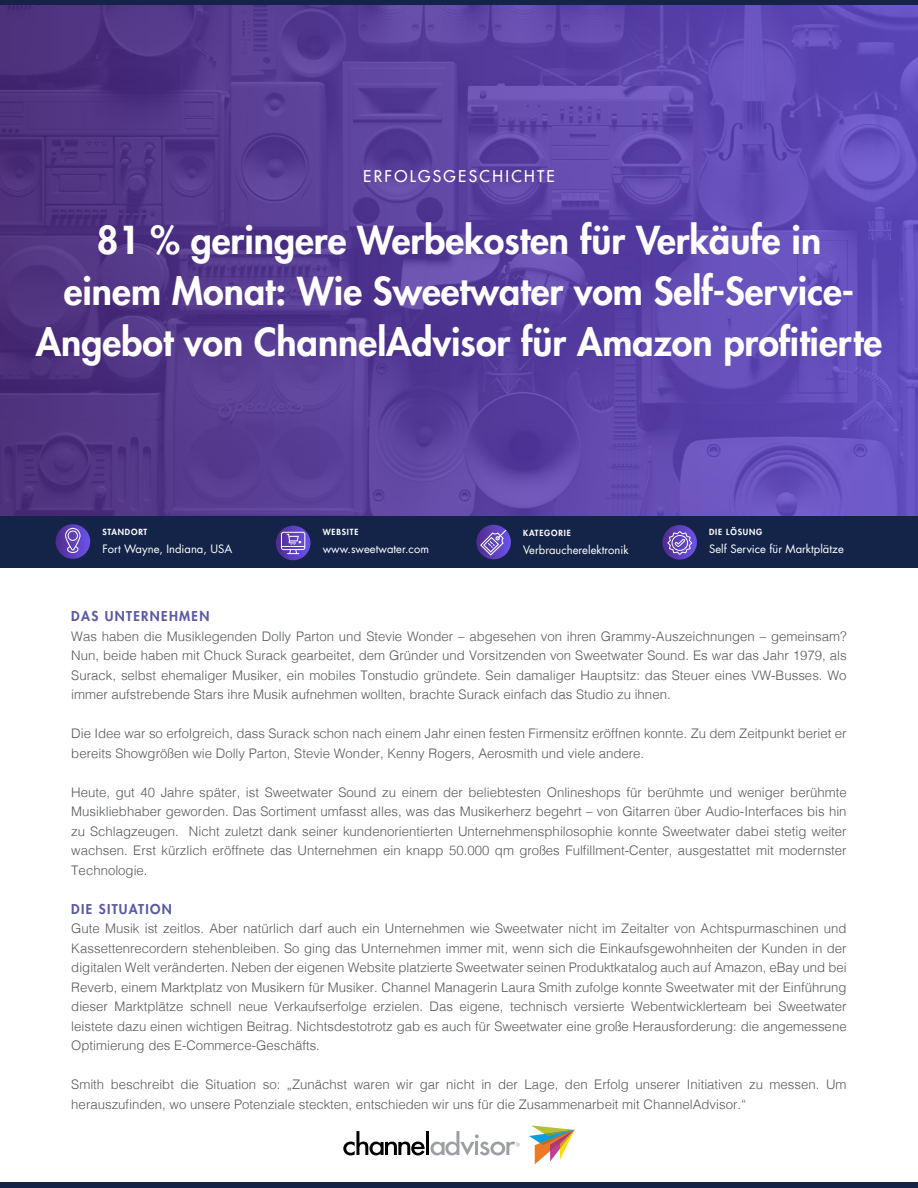
<style>
.page{position:relative;width:918px;height:1188px;background:#fff}
.page>*{position:absolute;margin:0;border:0;box-sizing:border-box;transform-origin:0 0}
.t1{font:800 37.5px/51px "Futura Std";color:#fff;text-align:center}
.t2{font:500 15.75px "Futura Std";letter-spacing:.15em;color:#fff}
.t3{font:300 13.2px/19.5px "Helvetica";color:#58595b;text-align:justify}
.t4{font:800 13.2px "Futura Std";letter-spacing:.1em;color:#5b59a7}
.t5{font:11.25px "Futura Std";color:#fff}
.t6{font:800 8.25px "Futura Std";letter-spacing:.1em;color:#fff}
</style>
<div class="page">
<svg style="left:0;top:5px;width:918px;height:512px;background:#59409e"></svg>
<div style="left:0;top:517px;width:918px;height:51px;background:#132448"></div>
<svg style="left:529px;top:1125px;width:46px;height:39px"></svg>
<svg style="left:343px;top:1131px;width:82px;height:24px"></svg>
<hr style="left:426px;top:1131px;width:3px;height:24px;background:#000">
<svg style="left:431px;top:1131px;width:89px;height:25px"></svg>
<div style="left:0;top:0;width:918px;height:5px;background:#132448"></div>
<div style="left:0;top:1183px;width:918px;height:5px;background:#132448"></div>
<svg style="left:476px;top:525px;width:35px;height:34px"></svg>
<svg style="left:480px;top:529px;width:27px;height:27px"></svg>
<svg style="left:276px;top:526px;width:34px;height:34px"></svg>
<svg style="left:281px;top:532px;width:24px;height:22px"></svg>
<svg style="left:56px;top:524px;width:34px;height:35px"></svg>
<svg style="left:65px;top:528px;width:16px;height:25px"></svg>
<svg style="left:662px;top:525px;width:35px;height:35px"></svg>
<svg style="left:667px;top:531px;width:25px;height:24px"></svg>
<p class="t2" style="left:363px;top:167px;width:193px">ERFOLGSGESCHICHTE</p>
<h1 class="t1" style="left:36px;top:215px;width:848px">81 % geringere Werbekosten für Verkäufe in<br>einem Monat: Wie Sweetwater vom Self-Service-<br>Angebot von ChannelAdvisor für Amazon profitierte</h1>
<p class="t6" style="left:102px;top:527px;width:46px">STANDORT</p>
<p class="t5" style="left:102px;top:542px;width:131px">Fort Wayne, Indiana, USA</p>
<p class="t6" style="left:323px;top:527px;width:37px">WEBSITE</p>
<p class="t5" style="left:323px;top:542px;width:108px">www.sweetwater.com</p>
<p class="t6" style="left:523px;top:528px;width:49px">KATEGORIE</p>
<p class="t5" style="left:523px;top:542px;width:107px">Verbraucherelektronik</p>
<p class="t6" style="left:709px;top:526px;width:55px">DIE LÖSUNG</p>
<p class="t5" style="left:709px;top:541px;width:136px">Self Service für Marktplätze</p>
<p class="t4" style="left:71px;top:608px;width:140px">DAS UNTERNEHMEN</p>
<p class="t3" style="left:71px;top:625px;width:777px">Was haben die Musiklegenden Dolly Parton und Stevie Wonder – abgesehen von ihren Grammy-Auszeichnungen – gemeinsam?<br>Nun, beide haben mit Chuck Surack gearbeitet, dem Gründer und Vorsitzenden von Sweetwater Sound. Es war das Jahr 1979, als Surack, selbst ehemaliger Musiker, ein mobiles Tonstudio gründete. Sein damaliger Hauptsitz: das Steuer eines VW-Busses. Wo immer aufstrebende Stars ihre Musik aufnehmen wollten, brachte Surack einfach das Studio zu ihnen.</p>
<p class="t3" style="left:71px;top:723px;width:777px">Die Idee war so erfolgreich, dass Surack schon nach einem Jahr einen festen Firmensitz eröffnen konnte. Zu dem Zeitpunkt beriet er bereits Showgrößen wie Dolly Parton, Stevie Wonder, Kenny Rogers, Aerosmith und viele andere.</p>
<p class="t3" style="left:71px;top:781px;width:777px">Heute, gut 40 Jahre später, ist Sweetwater Sound zu einem der beliebtesten Onlineshops für berühmte und weniger berühmte Musikliebhaber geworden. Das Sortiment umfasst alles, was das Musikerherz begehrt – von Gitarren über Audio-Interfaces bis hin zu Schlagzeugen. Nicht zuletzt dank seiner kundenorientierten Unternehmensphilosophie konnte Sweetwater dabei stetig weiter wachsen. Erst kürzlich eröffnete das Unternehmen ein knapp 50.000 qm großes Fulfillment-Center, ausgestattet mit modernster Technologie.</p>
<p class="t4" style="left:71px;top:900px;width:102px">DIE SITUATION</p>
<p class="t3" style="left:71px;top:918px;width:777px">Gute Musik ist zeitlos. Aber natürlich darf auch ein Unternehmen wie Sweetwater nicht im Zeitalter von Achtspurmaschinen und Kassettenrecordern stehenbleiben. So ging das Unternehmen immer mit, wenn sich die Einkaufsgewohnheiten der Kunden in der digitalen Welt veränderten. Neben der eigenen Website platzierte Sweetwater seinen Produktkatalog auch auf Amazon, eBay und bei Reverb, einem Marktplatz von Musikern für Musiker. Channel Managerin Laura Smith zufolge konnte Sweetwater mit der Einführung dieser Marktplätze schnell neue Verkaufserfolge erzielen. Das eigene, technisch versierte Webentwicklerteam bei Sweetwater leistete dazu einen wichtigen Beitrag. Nichtsdestotrotz gab es auch für Sweetwater eine große Herausforderung: die angemessene Optimierung des E-Commerce-Geschäfts.</p>
<p class="t3" style="left:71px;top:1074px;width:777px">Smith beschreibt die Situation so: „Zunächst waren wir gar nicht in der Lage, den Erfolg unserer Initiativen zu messen. Um herauszufinden, wo unsere Potenziale steckten, entschieden wir uns für die Zusammenarbeit mit ChannelAdvisor.“</p>
</div>
